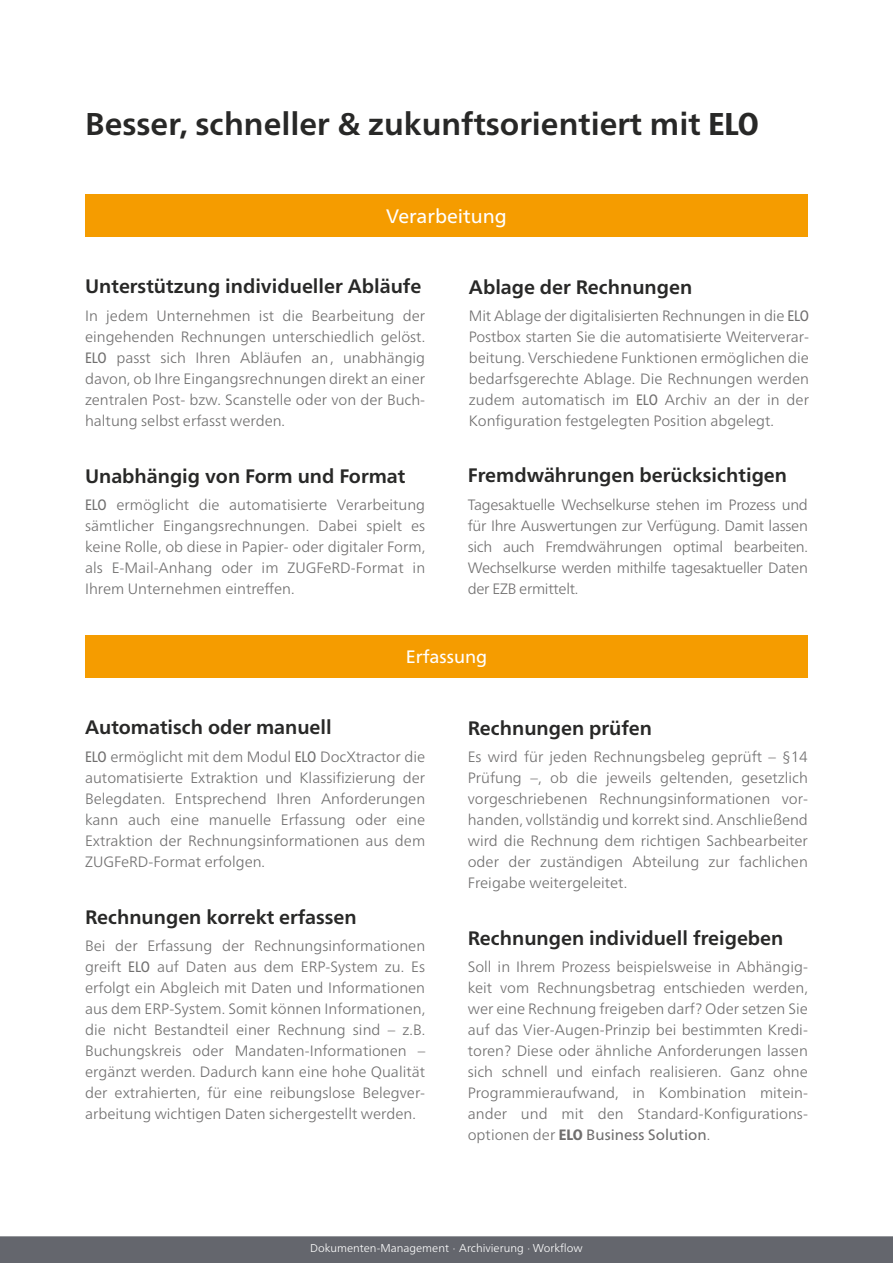
<style>
.page{position:relative;width:893px;height:1263px;background:#fff}
.page>*{position:absolute;margin:0;border:0;box-sizing:border-box;transform-origin:0 0}
.t1{font:700 31.5px "Frutiger Neue LTW1 G";color:#282827}
.t2{font:700 19.5px "Frutiger Neue LTW1 G";color:#282827}
.t3{font:19.5px "Frutiger Neue LTW1 G";color:#fff}
.t4{font:18px "Frutiger Neue LTW1 G";color:#fff}
.t5{font:300 15px/21px "Frutiger Neue LTW1 G";color:#706f6f;text-align:justify}
.t6{font:300 11.25px "Frutiger Neue LTW1 G";color:#fff}
.s1{font-weight:800;font-stretch:condensed}
.s2{font-weight:400;font-stretch:condensed}
.s3{font-weight:400}
</style>
<div class="page">
<div style="left:85px;top:195px;width:723px;height:42px;background:#f59c00"></div>
<div style="left:0;top:1236px;width:893px;height:27px;background:#64666d"></div>
<div style="left:85px;top:636px;width:723px;height:42px;background:#f59c00"></div>
<h1 class="t1" style="left:85px;top:105px;width:675px">Besser, schneller &amp; zukunftsorientiert mit <span class="s1">ELO</span></h1>
<h2 class="t3" style="left:386px;top:205px;width:122px">Verarbeitung</h2>
<h2 class="t2" style="left:85px;top:275px;width:338px">Unterstützung individueller Abläufe</h2>
<p class="t5" style="left:85px;top:305px;width:342px">In jedem Unternehmen ist die Bearbeitung der eingehenden Rechnungen unterschiedlich gelöst.<br><span class="s2">ELO</span> passt sich Ihren Abläufen an, unabhängig davon, ob Ihre Eingangsrechnungen direkt an einer zentralen Post- bzw. Scanstelle oder von der Buch&shy;haltung selbst erfasst werden.</p>
<h2 class="t2" style="left:85px;top:465px;width:322px">Unabhängig von Form und Format</h2>
<p class="t5" style="left:85px;top:494px;width:342px"><span class="s2">ELO</span> ermöglicht die automatisierte Verarbeitung sämtlicher Eingangsrechnungen. Dabei spielt es keine Rolle, ob diese in Papier- oder digitaler Form, als E-Mail-Anhang oder im ZUGFeRD-Format in Ihrem Unternehmen eintreffen.</p>
<h2 class="t2" style="left:469px;top:275px;width:225px">Ablage der Rechnungen</h2>
<p class="t5" style="left:469px;top:305px;width:342px">Mit Ablage der digitalisierten Rechnungen in die <span class="s2">ELO </span>Postbox starten Sie die automatisierte Weiterverar&shy;beitung. Verschiedene Funktionen ermöglichen die bedarfsgerechte Ablage. Die Rechnungen werden zudem automatisch im <span class="s2">ELO</span> Archiv an der in der Konfiguration festgelegten Position abgelegt.</p>
<h2 class="t2" style="left:468px;top:464px;width:321px">Fremdwährungen berücksichtigen</h2>
<p class="t5" style="left:468px;top:494px;width:342px">Tagesaktuelle Wechselkurse stehen im Prozess und für Ihre Auswertungen zur Verfügung. Damit lassen sich auch Fremdwährungen optimal bearbeiten.<br>Wechselkurse werden mithilfe tagesaktueller Daten der EZB ermittelt.</p>
<p class="t4" style="left:406px;top:647px;width:83px">Erfassung</p>
<h2 class="t2" style="left:85px;top:715px;width:248px">Automatisch oder manuell</h2>
<p class="t5" style="left:85px;top:746px;width:342px"><span class="s2">ELO</span> ermöglicht mit dem Modul <span class="s2">ELO</span> DocXtractor die automatisierte Extraktion und Klassifizierung der Belegdaten. Entsprechend Ihren Anforderungen kann auch eine manuelle Erfassung oder eine Extraktion der Rechnungsinformationen aus dem ZUGFeRD-Format erfolgen.</p>
<h2 class="t2" style="left:85px;top:906px;width:273px">Rechnungen korrekt erfassen</h2>
<p class="t5" style="left:85px;top:935px;width:342px">Bei der Erfassung der Rechnungsinformationen greift <span class="s2">ELO</span> auf Daten aus dem ERP-System zu. Es erfolgt ein Abgleich mit Daten und Informationen aus dem ERP-System. Somit können Informationen, die nicht Bestandteil einer Rechnung sind – z.B.<br>Buchungskreis oder Mandaten-Informationen – ergänzt werden. Dadurch kann eine hohe Qualität der extrahierten, für eine reibungslose Belegver&shy;arbeitung wichtigen Daten sichergestellt werden.</p>
<h2 class="t2" style="left:468px;top:716px;width:186px">Rechnungen prüfen</h2>
<p class="t5" style="left:468px;top:746px;width:342px">Es wird für jeden Rechnungsbeleg geprüft – §14<br>Prüfung –, ob die jeweils geltenden, gesetzlich vorgeschriebenen Rechnungsinformationen vor&shy;handen, vollständig und korrekt sind. Anschließend wird die Rechnung dem richtigen Sachbearbeiter oder der zuständigen Abteilung zur fachlichen Freigabe weitergeleitet.</p>
<h2 class="t2" style="left:468px;top:926px;width:317px">Rechnungen individuell freigeben</h2>
<p class="t5" style="left:468px;top:956px;width:342px">Soll in Ihrem Prozess beispielsweise in Abhängig&shy;keit vom Rechnungsbetrag entschieden werden, wer eine Rechnung freigeben darf? Oder setzen Sie auf das Vier-Augen-Prinzip bei bestimmten Kredi&shy;toren? Diese oder ähnliche Anforderungen lassen sich schnell und einfach realisieren. Ganz ohne Programmieraufwand, in Kombination mitein&shy;ander und mit den Standard-Konfigurations&shy;optionen der <span class="s1">ELO</span> <span class="s3">Business Solution</span>.</p>
<p class="t6" style="left:310px;top:1241px;width:274px">Dokumenten-Management · Archivierung · Workflow</p>
</div>
